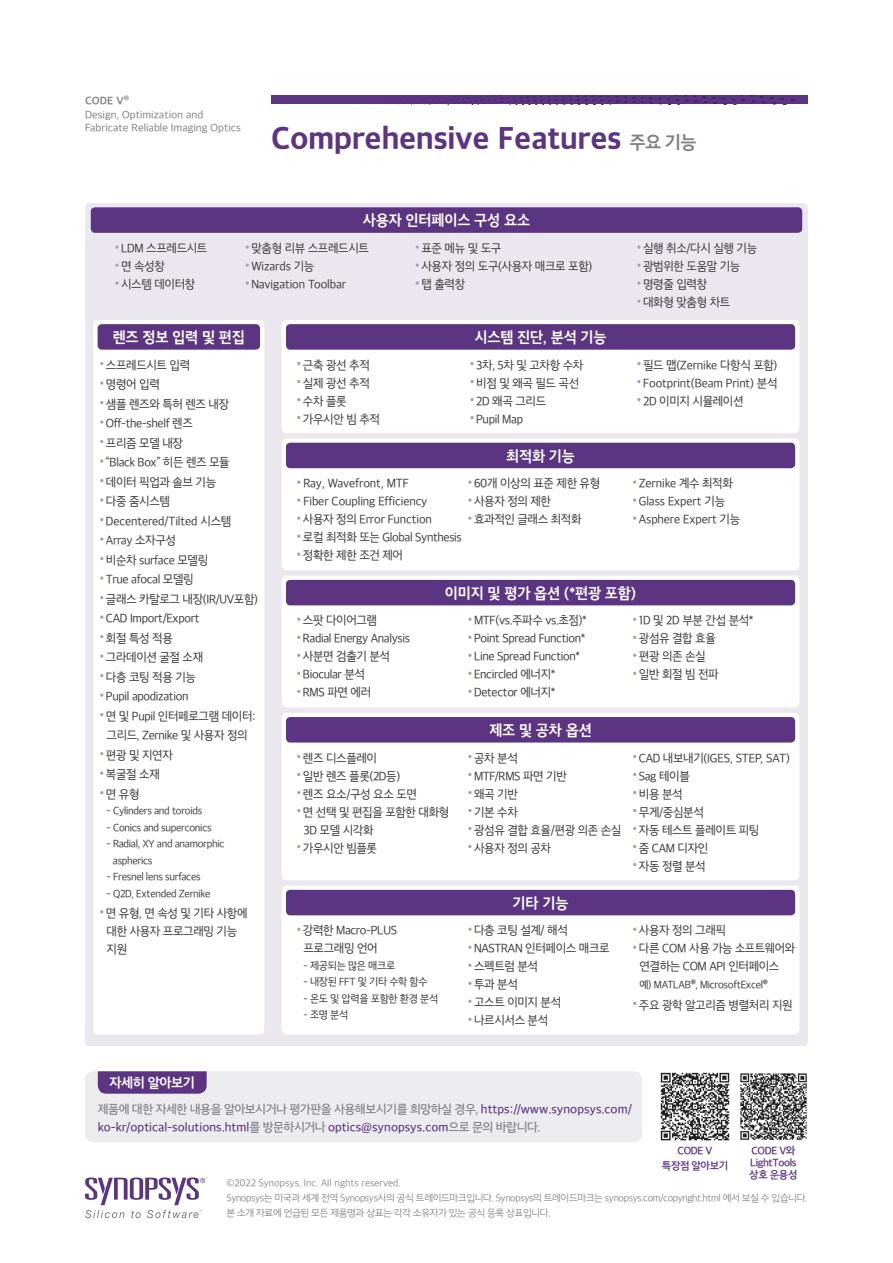
<style>
.page{position:relative;width:893px;height:1263px;background:#fff}
.page>*{position:absolute;margin:0;border:0;box-sizing:border-box;transform-origin:0 0}
.t1{font:30px "SD Gothic Neob g Ex Bd";color:#5c3582}
.t2{font:15px "SD Gothic Neob f Bd";letter-spacing:-.01em;color:#fff;scale:.95 1}
.t3{font:13.5px "SD Gothic Neob f Bd";letter-spacing:-.04em;color:#fff}
.t4{font:12.15px/18.1px "SD Gothic Neob d Md";color:#5c3582}
.t5{font:12px/18px "SD Gothic Neob c Rg";letter-spacing:-.03em;color:#3e3e3f;scale:.95 1}
.t6{font:12px/18px "SD Gothic Neob c Rg";letter-spacing:-.01em;color:#3e3e3f;scale:.95 1}
.t7{font:10.5px/16.5px "SD Gothic Neob c Rg";letter-spacing:-.03em;color:#3e3e3f;scale:.95 1}
.t8{font:10.5px/13.5px "SD Gothic Neob c Rg";color:#808285}
.t9{font:10.5px/12px "SD Gothic Neob e Sm";letter-spacing:-.04em;color:#5c3582;text-align:center}
.t10{font:10.5px "SD Gothic Neob f Bd";color:#808285}
.t11{font:9.75px/15px "SD Gothic Neob b Lt";letter-spacing:-.04em;color:#808285}
.s1{font-family:"Noto Sans KR";font-weight:700}
.s2{font-family:"SD Gothic Neob f Bd";font-size:18px;color:#808285}
.s3{font-family:"Noto Sans CJ Kkr";font-weight:700}
.s4{color:#808285}
</style>
<div class="page">
<div style="left:85px;top:203px;width:723px;height:843px;background:#ebe7ef;border-radius:4px"></div>
<svg style="left:85px;top:1177px;width:120px;height:41px"></svg>
<div style="left:271px;top:96px;width:537px;height:8px;background:#5c3582"></div>
<svg style="left:283px;top:96px;width:512px;height:9px"></svg>
<svg style="left:640px;top:96px;width:154px;height:9px"></svg>
<div style="left:85px;top:1071px;width:557px;height:71px;background:#ececee;border-radius:9px"></div>
<svg style="left:98px;top:1071px;width:109px;height:23px;background:#613c86"></svg>
<div style="left:93px;top:320px;width:171px;height:714px;background:#fff;border-radius:4px"></div>
<div style="left:98px;top:324px;width:162px;height:26px;background:#5c3582;border-radius:4px"></div>
<svg style="left:115px;top:245px;width:4px;height:4px"></svg>
<svg style="left:115px;top:263px;width:4px;height:4px"></svg>
<svg style="left:115px;top:281px;width:4px;height:4px"></svg>
<svg style="left:637px;top:245px;width:4px;height:4px"></svg>
<svg style="left:637px;top:263px;width:4px;height:4px"></svg>
<svg style="left:637px;top:281px;width:4px;height:4px"></svg>
<svg style="left:637px;top:299px;width:4px;height:4px"></svg>
<div style="left:91px;top:207px;width:711px;height:26px;background:#5c3582;border-radius:4px"></div>
<div style="left:282px;top:320px;width:517px;height:113px;background:#fff"></div>
<div style="left:286px;top:324px;width:509px;height:26px;background:#5c3582;border-radius:4px"></div>
<svg style="left:637px;top:362px;width:4px;height:3px"></svg>
<svg style="left:637px;top:380px;width:4px;height:3px"></svg>
<svg style="left:637px;top:398px;width:4px;height:3px"></svg>
<svg style="left:470px;top:362px;width:4px;height:3px"></svg>
<svg style="left:470px;top:380px;width:4px;height:3px"></svg>
<svg style="left:470px;top:398px;width:4px;height:3px"></svg>
<svg style="left:470px;top:416px;width:4px;height:3px"></svg>
<div style="left:282px;top:438px;width:517px;height:132px;background:#fff"></div>
<div style="left:286px;top:443px;width:509px;height:25px;background:#5c3582;border-radius:4px"></div>
<svg style="left:633px;top:480px;width:3px;height:4px"></svg>
<svg style="left:633px;top:498px;width:3px;height:4px"></svg>
<svg style="left:633px;top:516px;width:3px;height:4px"></svg>
<svg style="left:468px;top:480px;width:4px;height:4px"></svg>
<svg style="left:468px;top:498px;width:4px;height:4px"></svg>
<svg style="left:468px;top:516px;width:4px;height:4px"></svg>
<svg style="left:297px;top:480px;width:3px;height:4px"></svg>
<svg style="left:297px;top:498px;width:3px;height:4px"></svg>
<svg style="left:297px;top:516px;width:3px;height:4px"></svg>
<svg style="left:297px;top:534px;width:3px;height:4px"></svg>
<svg style="left:297px;top:552px;width:3px;height:4px"></svg>
<div style="left:282px;top:576px;width:517px;height:131px;background:#fff"></div>
<div style="left:286px;top:580px;width:509px;height:25px;background:#5c3582;border-radius:4px"></div>
<svg style="left:468px;top:618px;width:4px;height:3px"></svg>
<svg style="left:468px;top:636px;width:4px;height:3px"></svg>
<svg style="left:468px;top:654px;width:4px;height:3px"></svg>
<svg style="left:468px;top:672px;width:4px;height:3px"></svg>
<svg style="left:468px;top:690px;width:4px;height:3px"></svg>
<div style="left:282px;top:713px;width:517px;height:167px;background:#fff"></div>
<div style="left:286px;top:717px;width:509px;height:25px;background:#5c3582;border-radius:4px"></div>
<svg style="left:468px;top:755px;width:4px;height:3px"></svg>
<svg style="left:468px;top:773px;width:4px;height:3px"></svg>
<svg style="left:468px;top:791px;width:4px;height:3px"></svg>
<svg style="left:468px;top:809px;width:4px;height:3px"></svg>
<svg style="left:468px;top:827px;width:4px;height:3px"></svg>
<svg style="left:468px;top:845px;width:4px;height:3px"></svg>
<div style="left:282px;top:886px;width:517px;height:148px;background:#fff"></div>
<div style="left:286px;top:890px;width:509px;height:25px;background:#5c3582;border-radius:4px"></div>
<svg style="left:468px;top:928px;width:4px;height:3px"></svg>
<svg style="left:468px;top:946px;width:4px;height:3px"></svg>
<svg style="left:468px;top:964px;width:4px;height:3px"></svg>
<svg style="left:468px;top:982px;width:4px;height:3px"></svg>
<svg style="left:468px;top:1000px;width:4px;height:3px"></svg>
<svg style="left:468px;top:1018px;width:4px;height:3px"></svg>
<img style="left:660px;top:1072px;width:70px;height:69px">
<img style="left:740px;top:1073px;width:67px;height:67px">
<p class="t10" style="left:85px;top:96px;width:46px">CODE V<span class="s1">®</span></p>
<p class="t8" style="left:85px;top:108px;width:157px">Design, Optimization and<br>Fabricate Reliable Imaging Optics</p>
<h1 class="t1" style="left:271px;top:124px;width:427px">Comprehensive Features <span class="s2">주요 기능</span></h1>
<p class="t2" style="left:363px;top:213px;width:178px">사용자 인터페이스 구성 요소</p>
<p class="t5" style="left:121px;top:240px;width:92px">LDM 스프레드시트 면 속성창<br>시스템 데이터창</p>
<p class="t6" style="left:251px;top:240px;width:125px">맞춤형 리뷰 스프레드시트<br>Wizards 기능<br>Navigation Toolbar</p>
<p class="t5" style="left:421px;top:240px;width:181px">표준 메뉴 및 도구<br>사용자 정의 도구(사용자 매크로 포함) 탭 출력창</p>
<p class="t5" style="left:643px;top:240px;width:122px">실행 취소/다시 실행 기능 광범위한 도움말 기능 명령줄 입력창<br>대화형 맞춤형 차트</p>
<p class="t2" style="left:113px;top:330px;width:141px">렌즈 정보 입력 및 편집</p>
<p class="t5" style="left:106px;top:355px;width:162px;line-height:19.5px">스프레드시트 입력<br>명령어 입력<br>샘플 렌즈와 특허 렌즈 내장<br>Off-the-shelf 렌즈<br>프리즘 모델 내장<br>“Black Box” 히든 렌즈 모듈 데이터 픽업과 솔브 기능<br>다중 줌시스템<br>Decentered/Tilted 시스템<br>Array 소자구성<br>비순차 surface 모델링<br>True afocal 모델링<br>글래스 카탈로그 내장(IR/UV포함)<br>CAD Import/Export<br>회절 특성 적용<br>그라데이션 굴절 소재<br>다층 코팅 적용 기능<br>Pupil apodization<br>면 및 Pupil 인터페로그램 데이터: 그리드, Zernike 및 사용자 정의 편광 및 지연자<br>복굴절 소재<br>면 유형</p>
<p class="t7" style="left:107px;top:803px;width:102px">- Cylinders and toroids</p>
<p class="t7" style="left:107px;top:819px;width:112px">- Conics and superconics</p>
<p class="t7" style="left:113px;top:836px;width:119px;text-indent:-6px">- Radial, XY and anamorphic aspherics</p>
<p class="t7" style="left:107px;top:869px;width:101px">- Fresnel lens surfaces</p>
<p class="t7" style="left:107px;top:885px;width:111px">- Q2D, Extended Zernike</p>
<p class="t5" style="left:106px;top:904px;width:151px">면 유형, 면 속성 및 기타 사항에 대한 사용자 프로그래밍 기능 지원</p>
<p class="t3" style="left:110px;top:1076px;width:87px">자세히 알아보기</p>
<p class="t5" style="left:303px;top:356px;width:83px">근축 광선 추적 실제 광선 추적 수차 플롯 가우시안 빔 추적</p>
<p class="t2" style="left:475px;top:330px;width:141px">시스템 진단, 분석 기능</p>
<p class="t5" style="left:476px;top:356px;width:114px">3차, 5차 및 고차항 수차 비점 및 왜곡 필드 곡선<br>2D 왜곡 그리드<br>Pupil Map</p>
<p class="t2" style="left:506px;top:449px;width:74px">최적화 기능</p>
<p class="t5" style="left:643px;top:356px;width:143px;text-align:justify">필드 맵(Zernike 다항식 포함)<br>Footprint(Beam Print) 분석 2D 이미지 시뮬레이션</p>
<p class="t5" style="left:474px;top:475px;width:134px">60개 이상의 표준 제한 유형 사용자 정의 제한<br>효과적인 글래스 최적화</p>
<p class="t6" style="left:639px;top:475px;width:108px">Zernike 계수 최적화<br>Glass Expert 기능<br>Asphere Expert 기능</p>
<p class="t6" style="left:303px;top:475px;width:169px">Ray, Wavefront, MTF<br>Fiber Coupling Efficiency<br>사용자 정의 Error Function<br>로컬 최적화 또는 Global Synthesis 정확한 제한 조건 제어</p>
<p class="t2" style="left:445px;top:586px;width:203px">이미지 및 평가 옵션 (*편광 포함)</p>
<p class="t5" style="left:303px;top:612px;width:114px">스팟 다이어그램<br>Radial Energy Analysis 사분면 검출기 분석<br>Biocular 분석<br>RMS 파면 에러</p>
<p class="t5" style="left:303px;top:749px;width:156px">렌즈 디스플레이<br>일반 렌즈 플롯(2D등)<br>렌즈 요소/구성 요소 도면<br>면 선택 및 편집을 포함한 대화형<br>3D 모델 시각화<br>가우시안 빔플롯</p>
<p class="t5" style="left:303px;top:922px;width:101px">강력한 Macro-PLUS 프로그래밍 언어</p>
<p class="t7" style="left:303px;top:957px;width:98px">- 제공되는 많은 매크로</p>
<p class="t7" style="left:303px;top:974px;width:132px">- 내장된 FFT 및 기타 수학 함수</p>
<p class="t7" style="left:303px;top:990px;width:143px">- 온도 및 압력을 포함한 환경 분석</p>
<p class="t7" style="left:303px;top:1007px;width:49px">- 조명 분석</p>
<p class="t5" style="left:474px;top:612px;width:120px">MTF(vs.주파수 vs.초점)*<br>Point Spread Function*<br>Line Spread Function*<br>Encircled 에너지*<br>Detector 에너지*</p>
<p class="t2" style="left:489px;top:723px;width:109px">제조 및 공차 옵션</p>
<p class="t5" style="left:474px;top:749px;width:157px">공차 분석<br>MTF/RMS 파면 기반<br>왜곡 기반<br>기본 수차<br>광섬유 결합 효율/편광 의존 손실 사용자 정의 공차</p>
<p class="t2" style="left:513px;top:896px;width:60px">기타 기능</p>
<p class="t5" style="left:474px;top:922px;width:144px">다층 코팅 설계/ 해석<br>NASTRAN 인터페이스 매크로 스펙트럼 분석<br>투과 분석<br>고스트 이미지 분석 나르시서스 분석</p>
<p class="t5" style="left:639px;top:612px;width:122px">1D 및 2D 부분 간섭 분석* 광섬유 결합 효율<br>편광 의존 손실<br>일반 회절 빔 전파</p>
<p class="t5" style="left:639px;top:749px;width:161px">CAD 내보내기(IGES, STEP, SAT)<br>Sag 테이블<br>비용 분석<br>무게/중심분석<br>자동 테스트 플레이트 피팅<br>줌 CAM 디자인<br>자동 정렬 분석</p>
<p class="t5" style="left:639px;top:922px;width:166px">사용자 정의 그래픽<br>다른 COM 사용 가능 소프트웨어와 연결하는 COM API 인터페이스</p>
<p class="t7" style="left:639px;top:977px;width:137px">예) MATLAB<span class="s3">®</span>, MicrosoftExcel<span class="s3">®</span></p>
<p class="t5" style="left:639px;top:996px;width:163px">주요 광학 알고리즘 병렬처리 지원</p>
<p class="t4" style="left:98px;top:1100px;width:536px"><span class="s4">제품에 대한 자세한 내용을 알아보시거나 평가판을 사용해보시기를 희망하실 경우,</span> https://www.synopsys.com/ ko-kr/optical-solutions.html<span class="s4">를 방문하시거나</span> optics@synopsys.com<span class="s4">으로 문의 바랍니다.</span></p>
<p class="t9" style="left:662px;top:1144px;width:68px;line-height:15px">CODE V<br>특장점 알아보기</p>
<p class="t9" style="left:749px;top:1145px;width:50px;text-align:left">CODE V와<br>LightTools 상호 운용성</p>
<p class="t11" style="left:226px;top:1176px;width:582px">©2022 Synopsys, Inc. All rights reserved.<br>Synopsys는 미국과 세계 전역 Synopsys사의 공식 트레이드마크입니다. Synopsys의 트레이드마크는 synopsys.com/copyright.html 에서 보실 수 있습니다. 본 소개 자료에 언급된 모든 제품명과 상표는 각각 소유자가 있는 공식 등록 상표입니다.</p>
</div>
